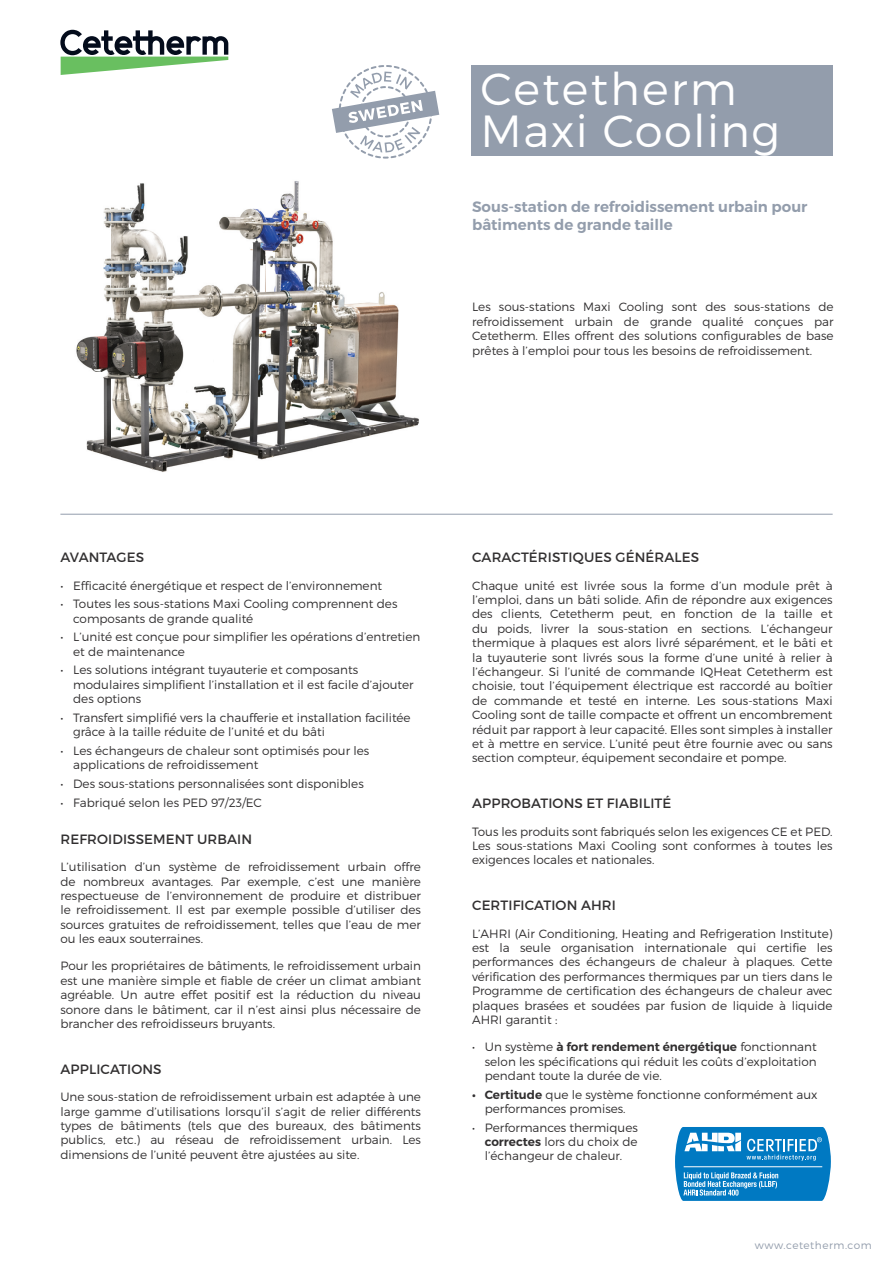
<style>
.page{position:relative;width:893px;height:1263px;background:#fff}
.page>*{position:absolute;margin:0;border:0;box-sizing:border-box;transform-origin:0 0}
.t1{font:300 45px/42px "Montserrat";letter-spacing:.03em;color:#fff}
.t2{font:600 15px/18px "Montserrat";color:#939dac}
.t3{font:13.5px "Montserrat";letter-spacing:.01em;color:#312f30}
.t4{font:300 12px/14.4px "Montserrat";color:#312f30;text-align:justify}
.t5{font:300 10.5px "Montserrat";letter-spacing:.05em;color:#939dac}
.s1{font-weight:600}
</style>
<div class="page">
<svg style="left:60px;top:30px;width:168px;height:45px"></svg>
<div style="left:471px;top:65px;width:362px;height:90px;background:#939dac"></div>
<img style="left:76px;top:181px;width:343px;height:291px">
<svg style="left:332px;top:65px;width:107px;height:94px"></svg>
<svg style="left:675px;top:1127px;width:156px;height:74px"></svg>
<hr style="left:60px;top:514px;width:773px;height:1px;background:#939dac">
<h1 class="t1" style="left:481px;top:67px;width:301px">Cetetherm<br>Maxi Cooling</h1>
<p class="t2" style="left:472px;top:197px;width:337px">Sous-station de refroidissement urbain pour bâtiments de grande taille</p>
<p class="t4" style="left:472px;top:300px;width:363px">Les sous-stations Maxi Cooling sont des sous-stations de refroidissement urbain de grande qualité conçues par Cetetherm. Elles offrent des solutions configurables de base prêtes à l’emploi pour tous les besoins de refroidissement.</p>
<p class="t3" style="left:60px;top:549px;width:85px">AVANTAGES</p>
<p class="t4" style="left:60px;top:578px;width:323px">• Efficacité énergétique et respect de l’environnement</p>
<p class="t4" style="left:73px;top:597px;width:326px;text-indent:-13px">• Toutes les sous-stations Maxi Cooling comprennent des composants de grande qualité</p>
<p class="t4" style="left:73px;top:630px;width:349px;text-indent:-13px">• L’unité est conçue pour simplifier les opérations d’entretien et de maintenance</p>
<p class="t4" style="left:73px;top:663px;width:342px;text-align:left;text-indent:-13px">• Les solutions intégrant tuyauterie et composants modulaires simplifient l’installation et il est facile d’ajouter des options</p>
<p class="t4" style="left:73px;top:710px;width:339px;text-indent:-13px">• Transfert simplifié vers la chaufferie et installation facilitée grâce à la taille réduite de l’unité et du bâti</p>
<p class="t4" style="left:73px;top:743px;width:298px;text-indent:-13px">• Les échangeurs de chaleur sont optimisés pour les applications de refroidissement</p>
<p class="t4" style="left:60px;top:776px;width:305px">• Des sous-stations personnalisées sont disponibles</p>
<p class="t4" style="left:60px;top:795px;width:203px">• Fabriqué selon les PED 97/23/EC</p>
<p class="t3" style="left:60px;top:831px;width:193px">REFROIDISSEMENT URBAIN</p>
<p class="t4" style="left:60px;top:859px;width:362px">L’utilisation d’un système de refroidissement urbain offre de nombreux avantages. Par exemple, c’est une manière respectueuse de l’environnement de produire et distribuer le refroidissement. Il est par exemple possible d’utiliser des sources gratuites de refroidissement, telles que l’eau de mer ou les eaux souterraines.</p>
<p class="t4" style="left:60px;top:959px;width:362px">Pour les propriétaires de bâtiments, le refroidissement urbain est une manière simple et fiable de créer un climat ambiant agréable. Un autre effet positif est la réduction du niveau sonore dans le bâtiment, car il n’est ainsi plus nécessaire de brancher des refroidisseurs bruyants.</p>
<p class="t3" style="left:60px;top:1061px;width:103px">APPLICATIONS</p>
<p class="t4" style="left:60px;top:1089px;width:362px">Une sous-station de refroidissement urbain est adaptée à une large gamme d’utilisations lorsqu’il s’agit de relier différents types de bâtiments (tels que des bureaux, des bâtiments publics, etc.) au réseau de refroidissement urbain. Les dimensions de l’unité peuvent être ajustées au site.</p>
<p class="t3" style="left:472px;top:549px;width:229px">CARACTÉRISTIQUES GÉNÉRALES</p>
<p class="t4" style="left:472px;top:578px;width:362px">Chaque unité est livrée sous la forme d’un module prêt à l’emploi, dans un bâti solide. Afin de répondre aux exigences des clients, Cetetherm peut, en fonction de la taille et du poids, livrer la sous-station en sections. L’échangeur thermique à plaques est alors livré séparément, et le bâti et la tuyauterie sont livrés sous la forme d’une unité à relier à l’échangeur. Si l’unité de commande IQHeat Cetetherm est choisie, tout l’équipement électrique est raccordé au boîtier de commande et testé en interne. Les sous-stations Maxi Cooling sont de taille compacte et offrent un encombrement réduit par rapport à leur capacité. Elles sont simples à installer et à mettre en service. L’unité peut être fournie avec ou sans section compteur, équipement secondaire et pompe.</p>
<p class="t3" style="left:472px;top:795px;width:201px">APPROBATIONS ET FIABILITÉ</p>
<p class="t4" style="left:472px;top:824px;width:362px">Tous les produits sont fabriqués selon les exigences CE et PED.<br>Les sous-stations Maxi Cooling sont conformes à toutes les exigences locales et nationales.</p>
<p class="t3" style="left:472px;top:897px;width:145px">CERTIFICATION AHRI</p>
<p class="t4" style="left:472px;top:926px;width:362px">L’AHRI (Air Conditioning, Heating and Refrigeration Institute) est la seule organisation internationale qui certifie les performances des échangeurs de chaleur à plaques. Cette vérification des performances thermiques par un tiers dans le Programme de certification des échangeurs de chaleur avec plaques brasées et soudées par fusion de liquide à liquide AHRI garantit :</p>
<p class="t4" style="left:485px;top:1039px;width:333px;text-indent:-13px">• Un système <span class="s1">à fort rendement énergétique</span> fonctionnant selon les spécifications qui réduit les coûts d’exploitation pendant toute la durée de vie.</p>
<p class="t4" style="left:485px;top:1087px;width:334px;text-indent:-13px"><span class="s1">• Certitude</span> que le système fonctionne conformément aux performances promises.</p>
<p class="t4" style="left:485px;top:1120px;width:155px;text-indent:-13px">• Performances thermiques <span class="s1">correctes</span> lors du choix de l’échangeur de chaleur.</p>
<p class="t5" style="left:755px;top:1239px;width:118px">www.cetetherm.com</p>
</div>
